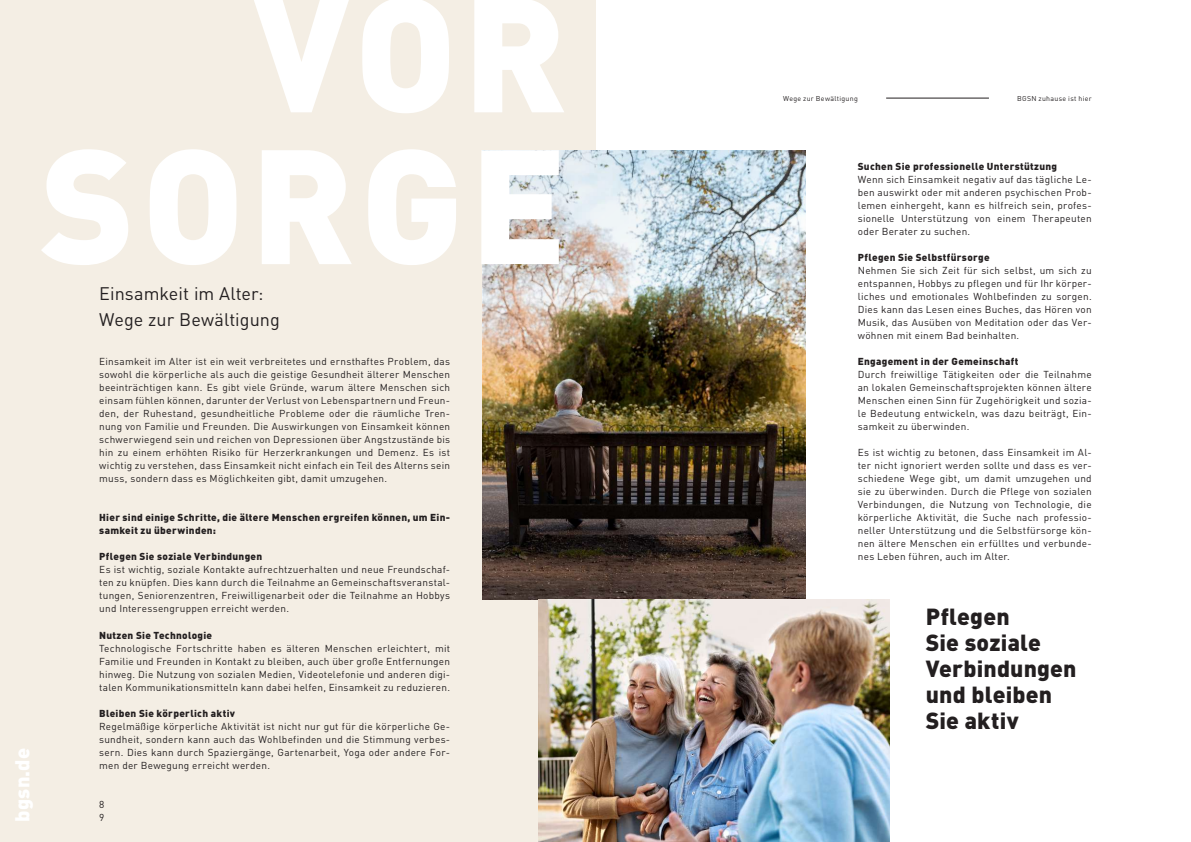
<style>
.page{position:relative;width:1191px;height:842px;background:#fff}
.page>*{position:absolute;margin:0;border:0;box-sizing:border-box;transform-origin:0 0}
.t1{font:900 23px/26px "DIN Pro";letter-spacing:.005em;color:#231f20}
.t2{font:900 20px "DIN Pro";letter-spacing:.01em;color:#fff}
.t3{font:18px/26px "DIN Pro";color:#231f20}
.t4{font:10px/13px "DIN Pro";letter-spacing:.025em;color:#231f20;text-align:justify}
.t5{font:900 10px/13px "DIN Pro";letter-spacing:.03em;color:#231f20}
.t6{font:7px "DIN Pro";letter-spacing:.04em;color:#231f20}
</style>
<div class="page">
<div style="left:0;top:0;width:595px;height:842px;background:#f4eee4"></div>
<img style="left:482px;top:265px;width:323px;height:334px">
<img style="left:539px;top:599px;width:350px;height:243px">
<img style="left:483px;top:150px;width:322px;height:332px">
<svg style="left:254px;top:0;width:310px;height:113px"></svg>
<svg style="left:41px;top:149px;width:518px;height:116px;fill:#fff"></svg>
<hr style="left:886px;top:98px;width:103px;height:1px;background:#231f20">
<h2 class="t2" style="left:6px;top:822px;width:76px;rotate:-90deg">bgsn.de</h2>
<h3 class="t3" style="left:99px;top:280px;width:182px">Einsamkeit im Alter:<br>Wege zur Bewältigung</h3>
<p class="t4" style="left:99px;top:355px;width:352px">Einsamkeit im Alter ist ein weit verbreitetes und ernsthaftes Problem, das sowohl die körperliche als auch die geistige Gesundheit älterer Menschen beeinträchtigen kann. Es gibt viele Gründe, warum ältere Menschen sich einsam fühlen können, darunter der Verlust von Lebenspartnern und Freun&shy;den, der Ruhestand, gesundheitliche Probleme oder die räumliche Tren&shy;nung von Familie und Freunden. Die Auswirkungen von Einsamkeit können schwerwiegend sein und reichen von Depressionen über Angstzustände bis hin zu einem erhöhten Risiko für Herzerkrankungen und Demenz. Es ist wichtig zu verstehen, dass Einsamkeit nicht einfach ein Teil des Alterns sein muss, sondern dass es Möglichkeiten gibt, damit umzugehen.</p>
<p class="t5" style="left:99px;top:511px;width:352px">Hier sind einige Schritte, die ältere Menschen ergreifen können, um Ein&shy;samkeit zu überwinden:</p>
<p class="t5" style="left:99px;top:550px;width:165px">Pflegen Sie soziale Verbindungen</p>
<p class="t4" style="left:99px;top:563px;width:352px">Es ist wichtig, soziale Kontakte aufrechtzuerhalten und neue Freundschaf&shy;ten zu knüpfen. Dies kann durch die Teilnahme an Gemeinschaftsveranstal&shy;tungen, Seniorenzentren, Freiwilligenarbeit oder die Teilnahme an Hobbys und Interessengruppen erreicht werden.</p>
<p class="t5" style="left:99px;top:628px;width:114px">Nutzen Sie Technologie</p>
<p class="t4" style="left:99px;top:641px;width:352px">Technologische Fortschritte haben es älteren Menschen erleichtert, mit Familie und Freunden in Kontakt zu bleiben, auch über große Entfernungen hinweg. Die Nutzung von sozialen Medien, Videotelefonie und anderen digi&shy;talen Kommunikationsmitteln kann dabei helfen, Einsamkeit zu reduzieren.</p>
<p class="t5" style="left:99px;top:706px;width:137px">Bleiben Sie körperlich aktiv</p>
<p class="t4" style="left:99px;top:719px;width:352px">Regelmäßige körperliche Aktivität ist nicht nur gut für die körperliche Ge&shy;sundheit, sondern kann auch das Wohlbefinden und die Stimmung verbes&shy;sern. Dies kann durch Spaziergänge, Gartenarbeit, Yoga oder andere For&shy;men der Bewegung erreicht werden.</p>
<p class="t4" style="left:99px;top:797px;width:7px">8</p>
<p class="t4" style="left:99px;top:810px;width:7px">9</p>
<p class="t6" style="left:783px;top:93px;width:76px">Wege zur Bewältigung</p>
<p class="t6" style="left:1017px;top:93px;width:76px">BGSN zuhause ist hier</p>
<p class="t5" style="left:857px;top:160px;width:201px">Suchen Sie professionelle Unterstützung</p>
<p class="t4" style="left:857px;top:173px;width:235px">Wenn sich Einsamkeit negativ auf das tägliche Le&shy;ben auswirkt oder mit anderen psychischen Prob&shy;lemen einhergeht, kann es hilfreich sein, profes&shy;sionelle Unterstützung von einem Therapeuten oder Berater zu suchen.</p>
<p class="t5" style="left:857px;top:251px;width:133px">Pflegen Sie Selbstfürsorge</p>
<p class="t4" style="left:857px;top:264px;width:235px">Nehmen Sie sich Zeit für sich selbst, um sich zu entspannen, Hobbys zu pflegen und für Ihr körper&shy;liches und emotionales Wohlbefinden zu sorgen.<br>Dies kann das Lesen eines Buches, das Hören von Musik, das Ausüben von Meditation oder das Ver&shy;wöhnen mit einem Bad beinhalten.</p>
<p class="t5" style="left:857px;top:355px;width:162px">Engagement in der Gemeinschaft</p>
<p class="t4" style="left:857px;top:368px;width:235px">Durch freiwillige Tätigkeiten oder die Teilnahme an lokalen Gemeinschaftsprojekten können ältere Menschen einen Sinn für Zugehörigkeit und sozia&shy;le Bedeutung entwickeln, was dazu beiträgt, Ein&shy;samkeit zu überwinden.</p>
<p class="t4" style="left:857px;top:446px;width:235px">Es ist wichtig zu betonen, dass Einsamkeit im Al&shy;ter nicht ignoriert werden sollte und dass es ver&shy;schiedene Wege gibt, um damit umzugehen und sie zu überwinden. Durch die Pflege von sozialen Verbindungen, die Nutzung von Technologie, die körperliche Aktivität, die Suche nach professio&shy;neller Unterstützung und die Selbstfürsorge kön&shy;nen ältere Menschen ein erfülltes und verbunde&shy;nes Leben führen, auch im Alter.</p>
<h1 class="t1" style="left:926px;top:603px;width:152px">Pflegen<br>Sie soziale<br>Verbindungen und bleiben<br>Sie aktiv</h1>
</div>
